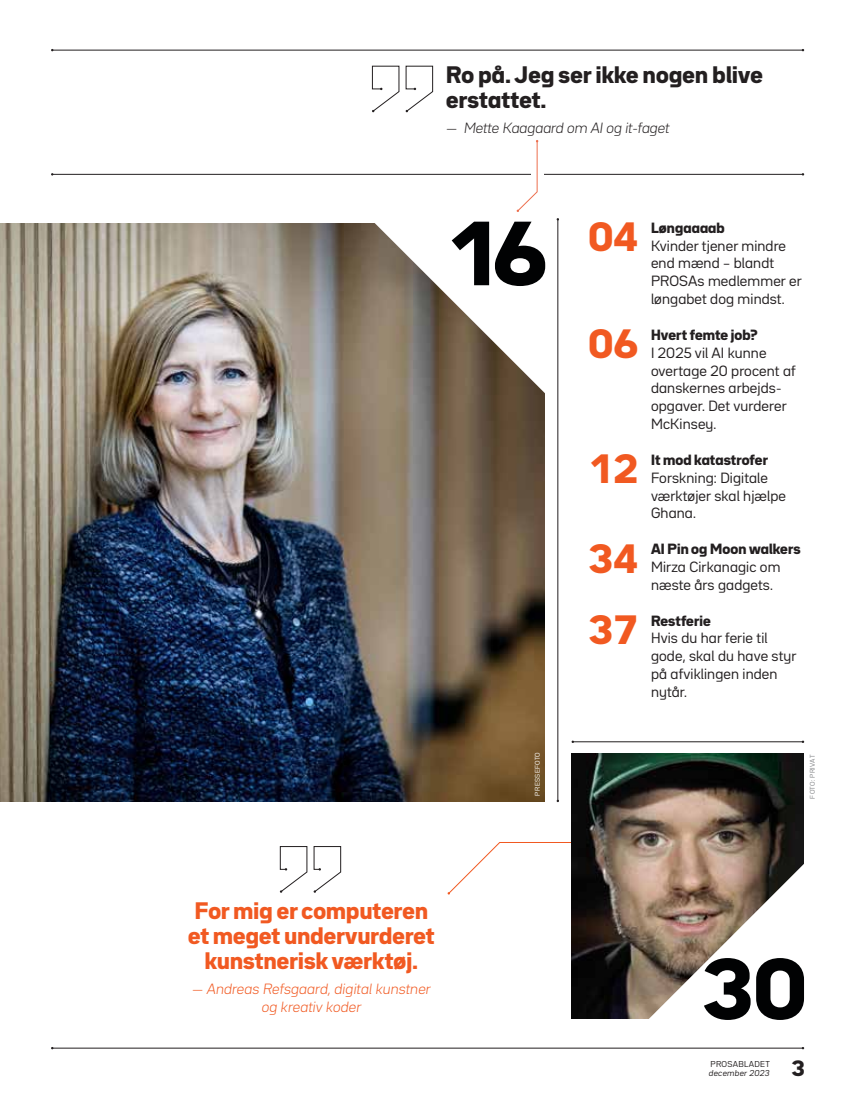
<style>
.page{position:relative;width:851px;height:1106px;background:#fff}
.page>*{position:absolute;margin:0;border:0;box-sizing:border-box;transform-origin:0 0}
.t1{font:900 79.95px "Bw Seido Raw";color:#010203}
.t2{font:900 75.9px "Bw Seido Raw";color:#010203}
.t3{font:900 36px/71.4px "Bw Seido Raw";color:#f15921}
.t4{font:900 21px/25px "Bw Seido Raw";letter-spacing:.01em;color:#f15921;text-align:center}
.t5{font:900 21px/25px "Bw Seido Raw";letter-spacing:.015em;color:#231f20}
.t6{font:900 19.5px "Bw Seido Raw";color:#231f20}
.t7{font:13.05px/17.9px "Bw Seido Raw";letter-spacing:.01em;color:#231f20}
.t8{font:900 13.05px "Bw Seido Raw";letter-spacing:.01em;color:#231f20}
.t9{font:italic 300 13.05px/17.5px "Bw Seido Raw";letter-spacing:.01em;color:#f15921;text-align:center}
.t10{font:italic 300 13.05px "Bw Seido Raw";color:#231f20}
.t11{font:italic 7.5px "Bw Seido Raw";letter-spacing:.04em;color:#231f20}
.t12{font:7.5px "Bw Seido Raw";letter-spacing:.04em;color:#231f20}
.t13{font:6px "Bw Seido Raw";letter-spacing:.04em;color:#808285}
.t14{font:6px "Bw Seido Raw";letter-spacing:.06em;color:#fff}
</style>
<div class="page">
<svg style="left:447px;top:842px;width:124px;height:52px"></svg>
<img style="left:571px;top:753px;width:232px;height:265px">
<img style="left:0;top:224px;width:544px;height:577px">
<svg style="left:648px;top:861px;width:156px;height:158px"></svg>
<hr style="left:557px;top:219px;width:1px;height:582px;background:#231f20">
<hr style="left:52px;top:50px;width:750px;height:1px;background:#231f20">
<hr style="left:52px;top:174px;width:750px;height:1px;background:#231f20">
<svg style="left:372px;top:66px;width:27px;height:46px"></svg>
<svg style="left:405px;top:66px;width:28px;height:46px"></svg>
<hr style="left:572px;top:741px;width:230px;height:1px;background:#231f20">
<svg style="left:280px;top:846px;width:27px;height:46px"></svg>
<svg style="left:313px;top:846px;width:28px;height:46px"></svg>
<hr style="left:52px;top:1047px;width:750px;height:1px;background:#231f20">
<svg style="left:365px;top:140px;width:194px;height:268px"></svg>
<h3 class="t5" style="left:446px;top:62px;width:318px">Ro på. Jeg ser ikke nogen blive erstattet.</h3>
<p class="t10" style="left:446px;top:120px;width:225px">— Mette Kaagaard om AI og it-faget</p>
<h1 class="t1" style="left:452px;top:199px;width:95px">16</h1>
<p class="t14" style="left:533px;top:795px;width:45px;rotate:-90deg">PRESSEFOTO</p>
<h3 class="t3" style="left:588px;top:201px;width:51px">04</h3>
<h3 class="t3" style="left:588px;top:308px;width:51px">06</h3>
<h3 class="t3" style="left:588px;top:433px;width:51px">12</h3>
<h3 class="t3" style="left:588px;top:522px;width:51px">34<br>37</h3>
<p class="t8" style="left:651px;top:219px;width:75px">Løngaaaab</p>
<p class="t7" style="left:651px;top:236px;width:152px">Kvinder tjener mindre end mænd – blandt<br>PROSAs medlemmer er løngabet dog mindst.</p>
<p class="t8" style="left:651px;top:326px;width:108px">Hvert femte job?</p>
<p class="t7" style="left:651px;top:343px;width:146px">I 2025 vil AI kunne overtage 20 procent af danskernes arbejds&shy;opgaver. Det vurderer<br>McKinsey.</p>
<p class="t8" style="left:651px;top:451px;width:118px">It mod katastrofer</p>
<p class="t7" style="left:651px;top:468px;width:136px">Forskning: Digitale værktøjer skal hjælpe<br>Ghana.</p>
<p class="t8" style="left:651px;top:540px;width:151px">AI Pin og Moon walkers</p>
<p class="t7" style="left:651px;top:558px;width:131px">Mirza Cirkanagic om næste års gadgets.</p>
<p class="t8" style="left:651px;top:611px;width:61px">Restferie</p>
<p class="t7" style="left:651px;top:629px;width:147px">Hvis du har ferie til gode, skal du have styr på afviklingen inden nytår.</p>
<p class="t13" style="left:808px;top:798px;width:45px;rotate:-90deg">FOTO: PRIVAT</p>
<h3 class="t4" style="left:188px;top:897px;width:248px">For mig er computeren et meget undervurderet kunstnerisk værktøj.</h3>
<p class="t9" style="left:192px;top:980px;width:240px">— Andreas Refsgaard, digital kunstner og kreativ koder</p>
<h2 class="t2" style="left:702px;top:937px;width:106px">30</h2>
<p class="t12" style="left:710px;top:1058px;width:61px">PROSABLADET</p>
<p class="t11" style="left:708px;top:1067px;width:62px">december 2023</p>
<h3 class="t6" style="left:791px;top:1054px;width:14px">3</h3>
</div>
